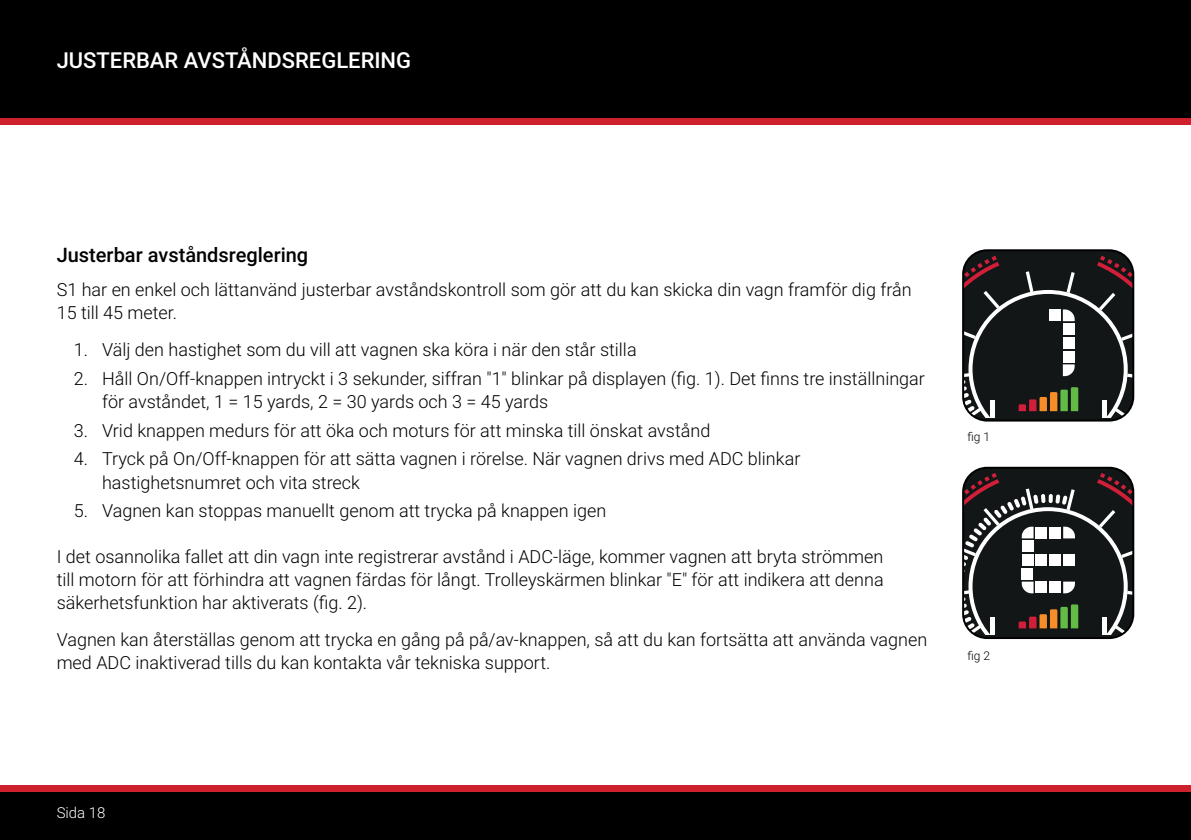
<style>
.page{position:relative;width:1191px;height:840px;background:#fff}
.page>*{position:absolute;margin:0;border:0;box-sizing:border-box;transform-origin:0 0}
.t1{font:500 22px "Roboto";color:#fff}
.t2{font:500 20px "Roboto";color:#000}
.t3{font:300 18px/23px "Roboto";color:#000}
.t4{font:300 15px "Roboto";color:#fff}
.t5{font:300 12px "Roboto";color:#000}
</style>
<div class="page">
<div style="left:0;top:790px;width:1191px;height:49px;background:#000"></div>
<div style="left:0;top:0;width:1191px;height:118px;background:#000"></div>
<div style="left:0;top:118px;width:1191px;height:6px;background:#cf202e"></div>
<div style="left:0;top:784px;width:1191px;height:7px;background:#cf202e"></div>
<svg style="left:963px;top:252px;width:171px;height:168px;background:#323231"></svg>
<div style="left:1063px;top:350px;width:12px;height:12px;background:#fff"></div>
<div style="left:1062px;top:337px;width:12px;height:11px;background:#fff"></div>
<div style="left:962px;top:249px;width:172px;height:172px;border:2px solid #000;border-radius:24px"></div>
<svg style="left:963px;top:469px;width:171px;height:168px;background:#403f3e"></svg>
<div style="left:1021px;top:567px;width:12px;height:12px;background:#fff"></div>
<div style="left:1021px;top:554px;width:12px;height:11px;background:#fff"></div>
<div style="left:962px;top:466px;width:172px;height:172px;border:2px solid #000;border-radius:24px"></div>
<p class="t1" style="left:57px;top:45px;width:356px">JUSTERBAR AVSTÅNDSREGLERING</p>
<p class="t2" style="left:57px;top:240px;width:253px">Justerbar avståndsreglering</p>
<p class="t3" style="left:57px;top:277px;width:856px">S1 har en enkel och lättanvänd justerbar avståndskontroll som gör att du kan skicka din vagn framför dig från<br>15 till 45 meter.</p>
<p class="t3" style="left:74px;top:337px;width:564px">1. Välj den hastighet som du vill att vagnen ska köra i när den står stilla</p>
<p class="t3" style="left:102px;top:366px;width:824px;text-indent:-28px">2. Håll On/Off-knappen intryckt i 3 sekunder, siffran "1" blinkar på displayen (fig. 1). Det finns tre inställningar för avståndet, 1 = 15 yards, 2 = 30 yards och 3 = 45 yards</p>
<p class="t3" style="left:74px;top:418px;width:638px">3. Vrid knappen medurs för att öka och moturs för att minska till önskat avstånd</p>
<p class="t3" style="left:102px;top:446px;width:700px;text-indent:-28px">4. Tryck på On/Off-knappen för att sätta vagnen i rörelse. När vagnen drivs med ADC blinkar hastighetsnumret och vita streck</p>
<p class="t3" style="left:74px;top:498px;width:534px">5. Vagnen kan stoppas manuellt genom att trycka på knappen igen</p>
<p class="t3" style="left:57px;top:544px;width:828px;text-align:justify">I det osannolika fallet att din vagn inte registrerar avstånd i ADC-läge, kommer vagnen att bryta strömmen till motorn för att förhindra att vagnen färdas för långt. Trolleyskärmen blinkar "E" för att indikera att denna säkerhetsfunktion har aktiverats (fig. 2).</p>
<p class="t3" style="left:57px;top:627px;width:872px">Vagnen kan återställas genom att trycka en gång på på/av-knappen, så att du kan fortsätta att använda vagnen med ADC inaktiverad tills du kan kontakta vår tekniska support.</p>
<p class="t5" style="left:967px;top:428px;width:24px">fig 1</p>
<p class="t5" style="left:967px;top:646px;width:24px">fig 2</p>
<p class="t4" style="left:57px;top:802px;width:50px">Sida 18</p>
</div>
